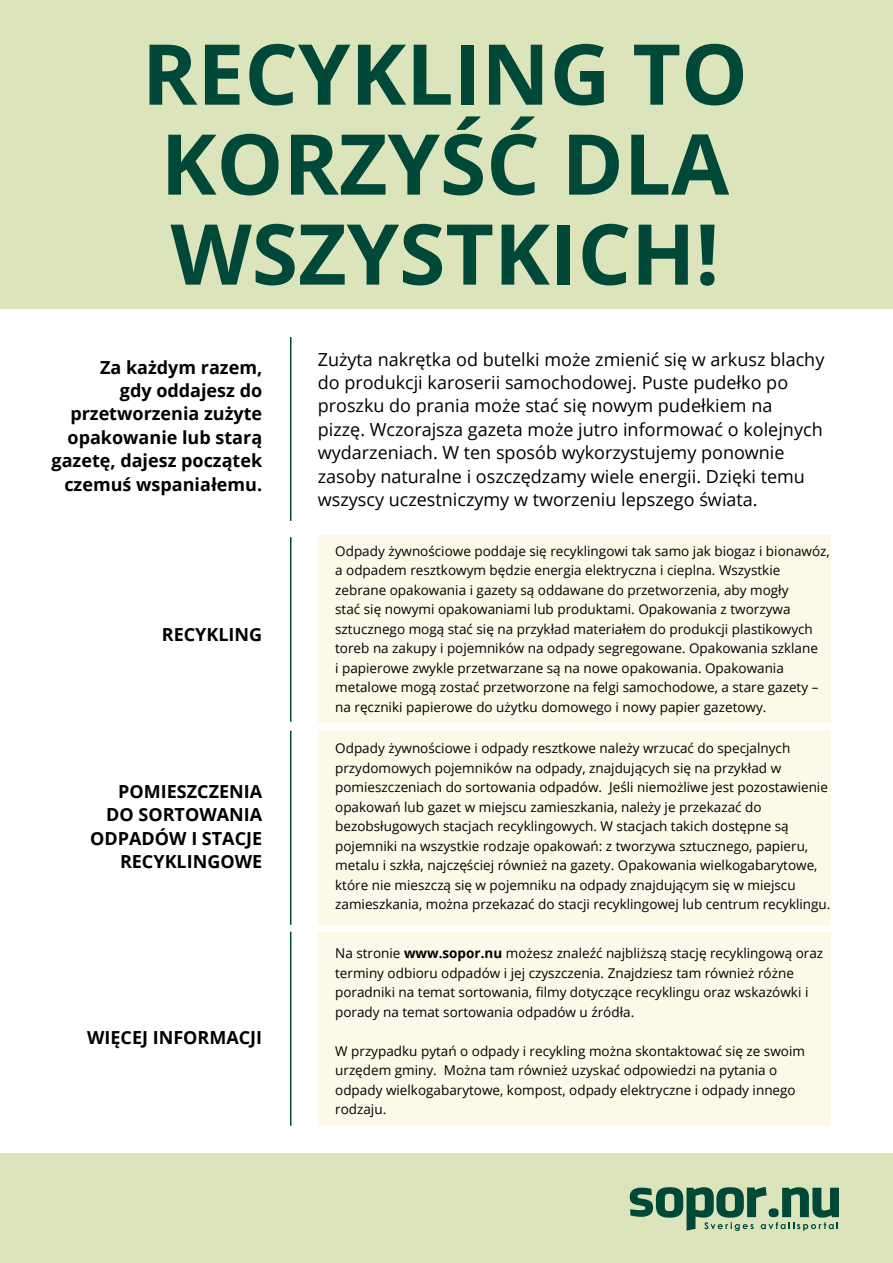
<style>
.page{position:relative;width:893px;height:1263px;background:#fff}
.page>*{position:absolute;margin:0;border:0;box-sizing:border-box;transform-origin:0 0}
.t1{font:700 84px/90px "Open Sans";color:#004939}
.t2{font:18px/23.4px "Open Sans";color:#000}
.t3{font:700 18px/23.4px "Open Sans";color:#000;text-align:right}
.t4{font:13.5px/19.5px "Open Sans";color:#000}
.s1{font-weight:700}
</style>
<div class="page">
<div style="left:318px;top:536px;width:512px;height:187px;background:#fcf9e9"></div>
<div style="left:318px;top:731px;width:512px;height:194px;background:#fcf9e9"></div>
<div style="left:318px;top:932px;width:512px;height:193px;background:#fcf9e9"></div>
<div style="left:0;top:0;width:893px;height:308px;background:#dce4bb"></div>
<div style="left:0;top:1153px;width:893px;height:110px;background:#dce4bb"></div>
<svg style="left:630px;top:1187px;width:209px;height:44px"></svg>
<hr style="left:290px;top:337px;width:1px;height:184px;background:#004939">
<hr style="left:290px;top:537px;width:1px;height:185px;background:#004939">
<hr style="left:290px;top:731px;width:1px;height:194px;background:#004939">
<hr style="left:290px;top:932px;width:1px;height:193px;background:#004939">
<h1 class="t1" style="left:142px;top:27px;width:607px">RECYKLING TO<br>KORZYŚĆ DLA<br>WSZYSTKICH!</h1>
<h2 class="t3" style="left:52px;top:355px;width:212px">Za każdym razem,<br>gdy oddajesz do przetworzenia zużyte opakowanie lub starą gazetę, dajesz początek czemuś wspaniałemu.</h2>
<h2 class="t3" style="left:162px;top:623px;width:102px">RECYKLING</h2>
<h2 class="t3" style="left:90px;top:779px;width:174px">POMIESZCZENIA<br>DO SORTOWANIA<br>ODPADÓW I STACJE<br>RECYKLINGOWE</h2>
<h2 class="t3" style="left:87px;top:1025px;width:177px">WIĘCEJ INFORMACJI</h2>
<p class="t2" style="left:318px;top:347px;width:508px">Zużyta nakrętka od butelki może zmienić się w arkusz blachy do produkcji karoserii samochodowej. Puste pudełko po proszku do prania może stać się nowym pudełkiem na<br>pizzę. Wczorajsza gazeta może jutro informować o kolejnych wydarzeniach. W ten sposób wykorzystujemy ponownie zasoby naturalne i oszczędzamy wiele energii. Dzięki temu wszyscy uczestniczymy w tworzeniu lepszego świata.</p>
<p class="t4" style="left:335px;top:541px;width:496px">Odpady żywnościowe poddaje się recyklingowi tak samo jak biogaz i bionawóz, a odpadem resztkowym będzie energia elektryczna i cieplna. Wszystkie zebrane opakowania i gazety są oddawane do przetworzenia, aby mogły<br>stać się nowymi opakowaniami lub produktami. Opakowania z tworzywa sztucznego mogą stać się na przykład materiałem do produkcji plastikowych toreb na zakupy i pojemników na odpady segregowane. Opakowania szklane<br>i papierowe zwykle przetwarzane są na nowe opakowania. Opakowania metalowe mogą zostać przetworzone na felgi samochodowe, a stare gazety – na ręczniki papierowe do użytku domowego i nowy papier gazetowy.</p>
<p class="t4" style="left:335px;top:738px;width:497px">Odpady żywnościowe i odpady resztkowe należy wrzucać do specjalnych przydomowych pojemników na odpady, znajdujących się na przykład w pomieszczeniach do sortowania odpadów. Jeśli niemożliwe jest pozostawienie opakowań lub gazet w miejscu zamieszkania, należy je przekazać do bezobsługowych stacjach recyklingowych. W stacjach takich dostępne są pojemniki na wszystkie rodzaje opakowań: z tworzywa sztucznego, papieru, metalu i szkła, najczęściej również na gazety. Opakowania wielkogabarytowe, które nie mieszczą się w pojemniku na odpady znajdującym się w miejscu zamieszkania, można przekazać do stacji recyklingowej lub centrum recyklingu.</p>
<p class="t4" style="left:335px;top:943px;width:489px">Na stronie <span class="s1">www.sopor.nu</span> możesz znaleźć najbliższą stację recyklingową oraz terminy odbioru odpadów i jej czyszczenia. Znajdziesz tam również różne poradniki na temat sortowania, filmy dotyczące recyklingu oraz wskazówki i porady na temat sortowania odpadów u źródła.</p>
<p class="t4" style="left:335px;top:1041px;width:471px">W przypadku pytań o odpady i recykling można skontaktować się ze swoim urzędem gminy. Można tam również uzyskać odpowiedzi na pytania o odpady wielkogabarytowe, kompost, odpady elektryczne i odpady innego rodzaju.</p>
</div>
